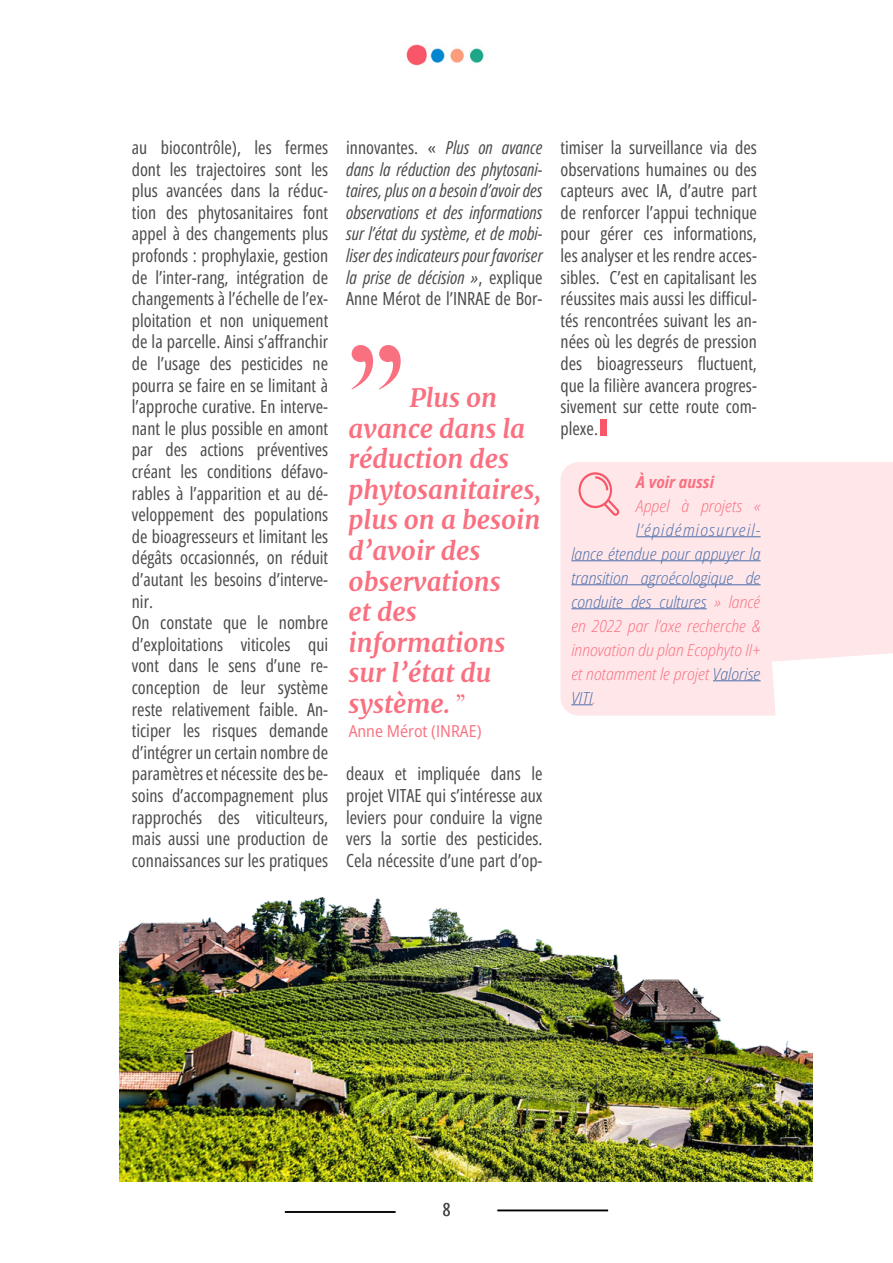
<style>
.page{position:relative;width:893px;height:1263px;background:#fff}
.page>*{position:absolute;margin:0;border:0;box-sizing:border-box;transform-origin:0 0}
.t1{font:165px "Felix Titling";color:#f97080}
.t2{font:italic 700 25.5px/30.6px "Merriweather";color:#f97080}
.t3{font:18px/21.6px "Open Sans Condensed";color:#4a4a49;text-align:justify}
.t4{font:italic 18px/21.6px "Open Sans Condensed";color:#4a4a49;text-align:justify}
.t5{font:italic 300 semi-condensed 16.5px/24px "Open Sans";color:#4a6eaa;text-align:justify}
.t6{font:semi-condensed 16.5px "Open Sans";color:#f97080}
.t7{font:italic 300 semi-condensed 16.5px "Open Sans";color:#f97080}
.t8{font:italic 700 semi-condensed 16.5px "Open Sans";color:#f97080}
.s1{font-style:normal}
.s2{font-family:"Felix Titling";font-weight:400;font-style:normal}
.s3{color:#f97080}
</style>
<div class="page">
<img style="left:406px;top:44px;width:78px;height:22px">
<hr style="left:285px;top:1211px;width:110px;height:2px;background:#000">
<hr style="left:497px;top:1210px;width:111px;height:1px;background:#000">
<div style="left:561px;top:462px;width:332px;height:240px;background:#fee6e9"></div>
<svg style="left:579px;top:472px;width:40px;height:44px;background:#fccad0"></svg>
<hr style="left:636px;top:536px;width:125px;height:1px;background:#4a6eaa">
<hr style="left:571px;top:560px;width:190px;height:1px;background:#4a6eaa">
<hr style="left:571px;top:584px;width:190px;height:1px;background:#4a6eaa">
<hr style="left:571px;top:608px;width:136px;height:1px;background:#4a6eaa">
<hr style="left:713px;top:680px;width:48px;height:1px;background:#4a6eaa">
<img style="left:119px;top:702px;width:693px;height:480px">
<div style="left:600px;top:419px;width:7px;height:16px;background:#f85769"></div>
<svg style="left:772px;top:653px;width:121px;height:111px"></svg>
<p class="t3" style="left:132px;top:136px;width:198px;text-align:left">au biocontrôle), les fermes dont les trajectoires sont les plus avancées dans la réduc&shy;tion des phytosanitaires font appel à des changements plus profonds : prophylaxie, gestion de l’inter-rang, intégration de changements à l’échelle de l’ex&shy;ploitation et non uniquement de la parcelle. Ainsi s’affranchir de l’usage des pesticides ne pourra se faire en se limitant à l’approche curative. En interve&shy;nant le plus possible en amont par des actions préventives créant les conditions défavo&shy;rables à l’apparition et au dé&shy;veloppement des populations de bioagresseurs et limitant les dégâts occasionnés, on réduit d’autant les besoins d’interve&shy;nir.<br>On constate que le nombre d’exploitations viticoles qui vont dans le sens d’une re&shy;conception de leur système reste relativement faible. An&shy;ticiper les risques demande d’intégrer un certain nombre de paramètres et nécessite des be&shy;soins d’accompagnement plus rapprochés des viticulteurs, mais aussi une production de connaissances sur les pratiques</p>
<p class="t4" style="left:346px;top:136px;width:198px"><span class="s1">innovantes. «</span> Plus on avance dans la réduction des phytosani&shy;taires, plus on a besoin d’avoir des observations et des informations sur l’état du système, et de mobi&shy;liser des indicateurs pour favoriser la prise de décision »<span class="s1">, explique Anne Mérot de l’INRAE de Bor-</span></p>
<h1 class="t1" style="left:349px;top:312px;width:56px">"</h1>
<h2 class="t2" style="left:349px;top:382px;width:194px;text-indent:61px">Plus on avance dans la réduction des phytosanitaires, plus on a besoin d’avoir des observations<br>et des informations sur l’état du système. <span class="s2">"</span></h2>
<p class="t6" style="left:349px;top:720px;width:134px">Anne Mérot (INRAE)</p>
<p class="t3" style="left:346px;top:762px;width:198px">deaux et impliquée dans le projet VITAE qui s’intéresse aux leviers pour conduire la vigne vers la sortie des pesticides.<br>Cela nécessite d’une part d’op-</p>
<p class="t3" style="left:560px;top:136px;width:198px">timiser la surveillance via des observations humaines ou des capteurs avec IA, d’autre part de renforcer l’appui technique pour gérer ces informations, les analyser et les rendre acces&shy;sibles. C’est en capitalisant les réussites mais aussi les difficul&shy;tés rencontrées suivant les an&shy;nées où les degrés de pression des bioagresseurs fluctuent, que la filière avancera progres&shy;sivement sur cette route com&shy;plexe.</p>
<p class="t8" style="left:636px;top:470px;width:79px">À voir aussi</p>
<p class="t7" style="left:636px;top:494px;width:126px">Appel à projets «</p>
<p class="t5" style="left:571px;top:517px;width:191px;text-indent:65px">l’épidémiosurveil&shy;lance étendue pour appuyer la transition agroécologique de conduite des cultures <span class="s3">» lancé en 2022 par l’axe recherche &amp; innovation du plan Ecophyto II+ et notamment le projet</span> Valorise VITI<span class="s3">.</span></p>
<p class="t3" style="left:443px;top:1198px;width:9px">8</p>
</div>
